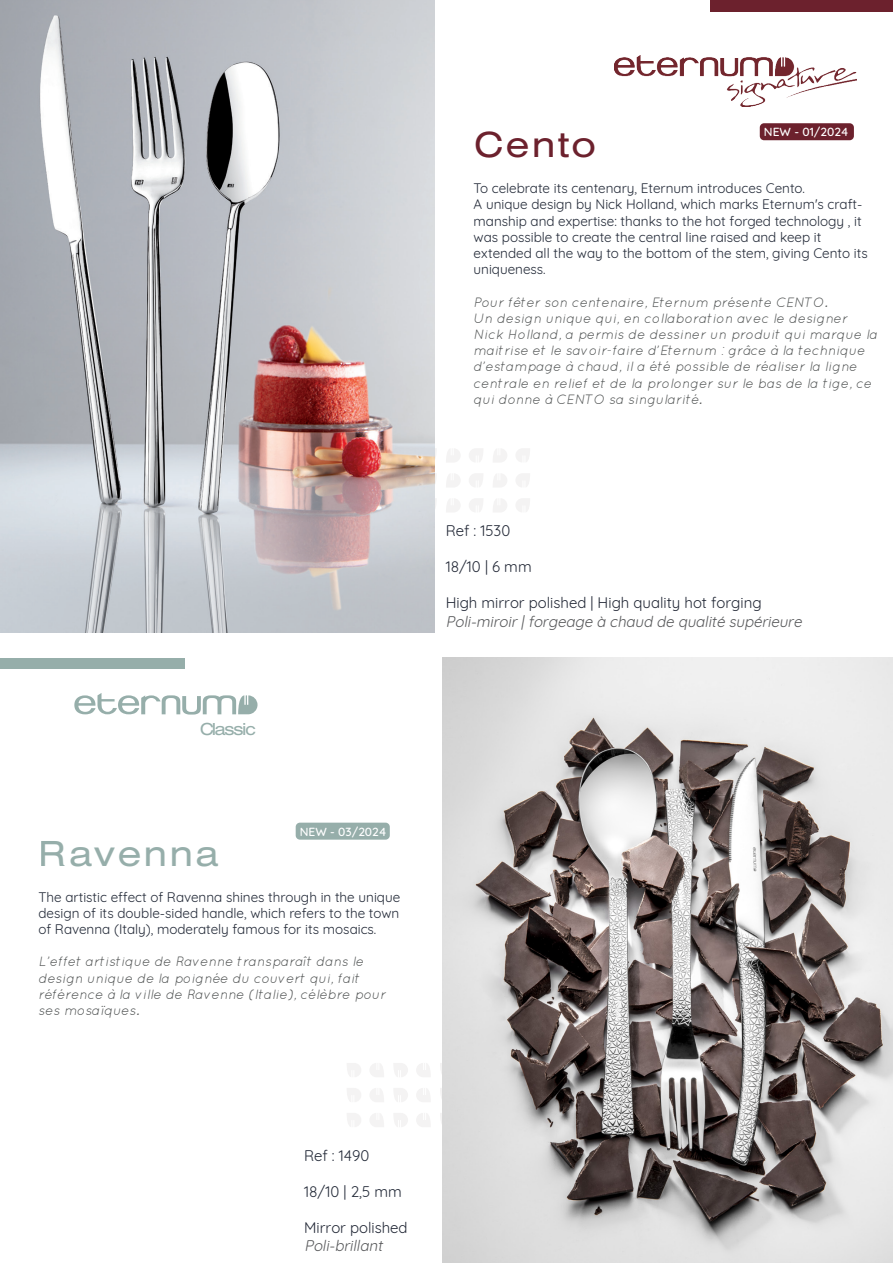
<style>
.page{position:relative;width:893px;height:1263px;background:#fff}
.page>*{position:absolute;margin:0;border:0;box-sizing:border-box;transform-origin:0 0}
.t1{font:37.5px "Nimbus San Ext";letter-spacing:.05em;color:#91aaa6}
.t2{font:37.5px "Nimbus San Ext";letter-spacing:.05em;color:#6c212d}
.t3{font:18px "Nimbus San Ext";letter-spacing:-.085em;color:#91aaa6}
.t4{font:15px "Quicksand";color:#222836}
.t5{font:italic 15px "Quicksand";color:#57585a}
.t6{font:15px "Quicksand";color:#222937}
.t7{font:italic 13.5px/16.2px "Quicksand";color:#4f5252}
.t8{font:13.5px/16.2px "Quicksand";color:#222937}
.t9{font:500 12px "Quicksand";color:#fff}
</style>
<div class="page">
<div style="left:710px;top:0;width:183px;height:12px;background:#6c212d"></div>
<img style="left:0;top:0;width:435px;height:632px">
<img style="left:615px;top:56px;width:242px;height:51px">
<div style="left:0;top:658px;width:185px;height:10px;background:#91aaa6"></div>
<svg style="left:446px;top:449px;width:14px;height:13px"></svg>
<svg style="left:469px;top:449px;width:14px;height:13px"></svg>
<svg style="left:493px;top:449px;width:14px;height:13px"></svg>
<svg style="left:516px;top:449px;width:14px;height:13px"></svg>
<svg style="left:446px;top:474px;width:14px;height:13px"></svg>
<svg style="left:469px;top:474px;width:14px;height:13px"></svg>
<svg style="left:493px;top:474px;width:14px;height:13px"></svg>
<svg style="left:516px;top:474px;width:14px;height:13px"></svg>
<svg style="left:446px;top:499px;width:14px;height:13px"></svg>
<svg style="left:469px;top:499px;width:14px;height:13px"></svg>
<svg style="left:493px;top:499px;width:14px;height:13px"></svg>
<svg style="left:516px;top:499px;width:14px;height:13px"></svg>
<div style="left:760px;top:123px;width:94px;height:17px;background:#6c212d;border-radius:4px"></div>
<img style="left:443px;top:658px;width:450px;height:605px">
<svg style="left:416px;top:1063px;width:14px;height:14px"></svg>
<svg style="left:394px;top:1063px;width:14px;height:14px"></svg>
<svg style="left:370px;top:1063px;width:14px;height:14px"></svg>
<svg style="left:347px;top:1063px;width:14px;height:14px"></svg>
<svg style="left:416px;top:1088px;width:14px;height:14px"></svg>
<svg style="left:394px;top:1088px;width:14px;height:14px"></svg>
<svg style="left:370px;top:1088px;width:14px;height:14px"></svg>
<svg style="left:347px;top:1088px;width:14px;height:14px"></svg>
<svg style="left:416px;top:1113px;width:14px;height:14px"></svg>
<svg style="left:394px;top:1113px;width:14px;height:14px"></svg>
<svg style="left:370px;top:1113px;width:14px;height:14px"></svg>
<svg style="left:347px;top:1113px;width:14px;height:14px"></svg>
<div style="left:296px;top:823px;width:94px;height:17px;background:#91aaa6;border-radius:4px"></div>
<svg style="left:74px;top:693px;width:183px;height:21px"></svg>
<p class="t9" style="left:764px;top:122px;width:86px">NEW - 01/2024</p>
<h1 class="t2" style="left:474px;top:120px;width:124px">Cento</h1>
<p class="t8" style="left:474px;top:179px;width:396px">To celebrate its centenary, Eternum introduces Cento.<br>A unique design by Nick Holland, which marks Eternum's craft&shy;manship and expertise: thanks to the hot forged technology , it was possible to create the central line raised and keep it extended all the way to the bottom of the stem, giving Cento its uniqueness.</p>
<p class="t7" style="left:474px;top:294px;width:406px">Pour fêter son centenaire, Eternum présente CENTO.<br>Un design unique qui, en collaboration avec le designer Nick Holland, a permis de dessiner un produit qui marque la maitrise et le savoir-faire d’Eternum : grâce à la technique d’estampage à chaud, il a été possible de réaliser la ligne centrale en relief et de la prolonger sur le bas de la tige, ce qui donne à CENTO sa singularité.</p>
<h2 class="t3" style="left:199px;top:717px;width:59px">Classic</h2>
<p class="t9" style="left:300px;top:822px;width:88px">NEW - 03/2024</p>
<h1 class="t1" style="left:39px;top:828px;width:181px">Ravenna</h1>
<p class="t8" style="left:38px;top:887px;width:363px;text-align:justify">The artistic effect of Ravenna shines through in the unique design of its double-sided handle, which refers to the town of Ravenna (Italy), moderately famous for its mosaics.</p>
<p class="t7" style="left:38px;top:953px;width:349px">L'effet artistique de Ravenne transparaît dans le design unique de la poignée du couvert qui, fait référence à la ville de Ravenne (Italie), célèbre pour ses mosaïques.</p>
<p class="t4" style="left:446px;top:519px;width:66px">Ref : 1530</p>
<p class="t4" style="left:446px;top:555px;width:87px">18/10 | 6 mm</p>
<p class="t4" style="left:446px;top:591px;width:317px">High mirror polished | High quality hot forging</p>
<p class="t5" style="left:446px;top:610px;width:361px">Poli-miroir|forgeage à chaud de qualité supérieure</p>
<p class="t6" style="left:304px;top:1143px;width:67px">Ref : 1490</p>
<p class="t6" style="left:304px;top:1179px;width:99px">18/10 | 2,5 mm</p>
<p class="t4" style="left:304px;top:1215px;width:105px">Mirror polished</p>
<p class="t5" style="left:304px;top:1234px;width:83px">Poli-brillant</p>
</div>
